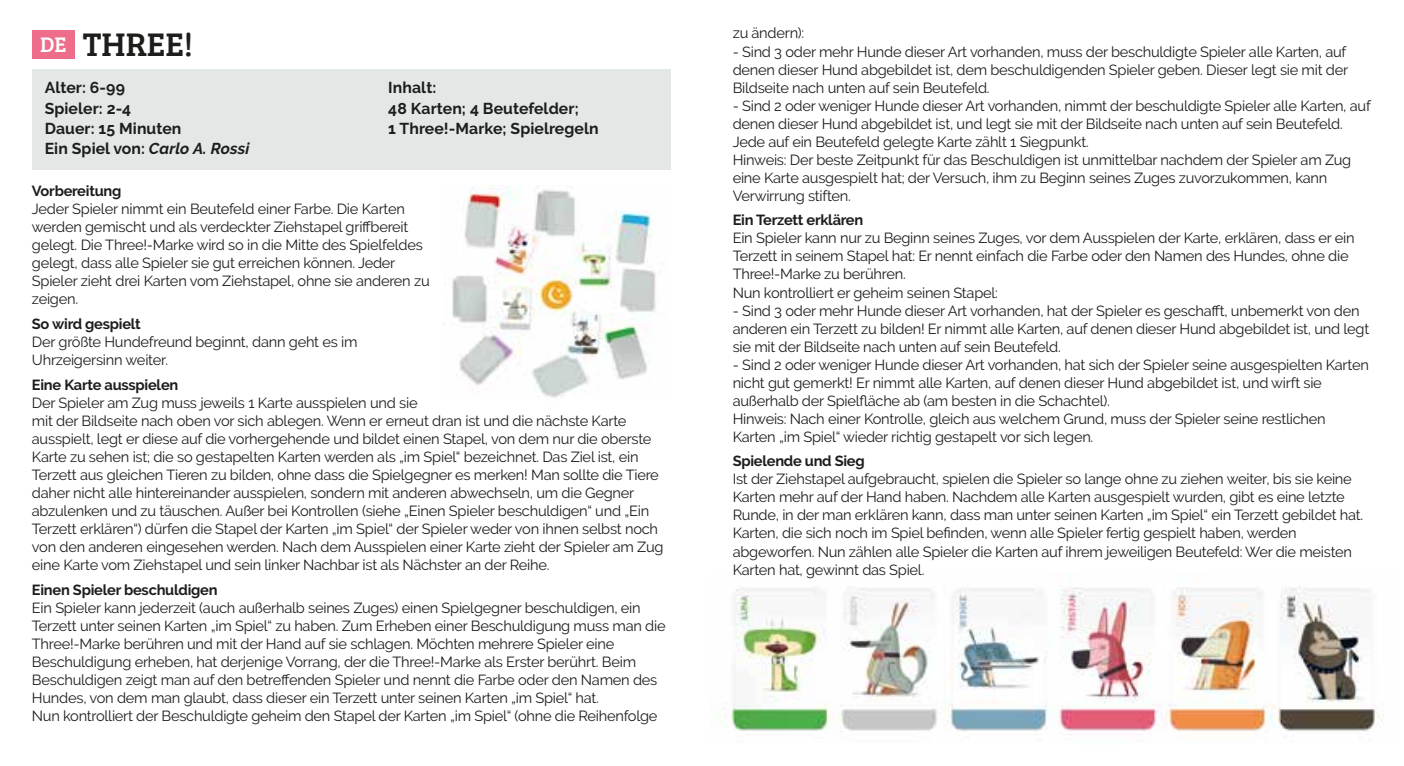
<style>
.page{position:relative;width:1404px;height:766px;background:#fff}
.page>*{position:absolute;margin:0;border:0;box-sizing:border-box;transform-origin:0 0}
.t1{font:33.75px "Bree Serif";color:#1d1d1b}
.t2{font:700 15.75px/20.2px "Raleway";letter-spacing:.005em;color:#1d1d1b}
.t3{font:14.62px/18px "Raleway";letter-spacing:-.015em;color:#1d1d1b}
.t4{font:700 14.62px "Raleway";letter-spacing:-.015em;color:#1d1d1b}
.s1{font-size:21.82px;color:#fff}
.s2{font-style:italic}
</style>
<div class="page">
<img style="left:723px;top:573px;width:661px;height:162px">
<div style="left:32px;top:30px;width:43px;height:29px;background:#ed6d8a"></div>
<div style="left:32px;top:69px;width:638px;height:100px;background:#e3e7e6"></div>
<img style="left:452px;top:185px;width:204px;height:213px">
<h1 class="t1" style="left:40px;top:20px;width:155px"><span class="s1">DE</span> THREE!</h1>
<p class="t2" style="left:45px;top:78px;width:206px">Alter: 6-99<br>Spieler: 2-4<br>Dauer: 15 Minuten<br>Ein Spiel von: <span class="s2">Carlo A. Rossi</span></p>
<p class="t2" style="left:388px;top:78px;width:212px">Inhalt:<br>48 Karten; 4 Beutefelder;<br>1 Three!-Marke; Spielregeln</p>
<p class="t4" style="left:32px;top:183px;width:91px">Vorbereitung</p>
<p class="t3" style="left:32px;top:200px;width:399px">Jeder Spieler nimmt ein Beutefeld einer Farbe. Die Karten werden gemischt und als verdeckter Ziehstapel griffbereit gelegt. Die Three!-Marke wird so in die Mitte des Spielfeldes gelegt, dass alle Spieler sie gut erreichen können. Jeder Spieler zieht drei Karten vom Ziehstapel, ohne sie anderen zu zeigen.</p>
<p class="t4" style="left:32px;top:315px;width:110px">So wird gespielt</p>
<p class="t3" style="left:32px;top:333px;width:327px">Der größte Hundefreund beginnt, dann geht es im<br>Uhrzeigersinn weiter.</p>
<p class="t4" style="left:32px;top:376px;width:148px">Eine Karte ausspielen</p>
<p class="t3" style="left:32px;top:393px;width:633px">Der Spieler am Zug muss jeweils 1 Karte ausspielen und sie<br>mit der Bildseite nach oben vor sich ablegen. Wenn er erneut dran ist und die nächste Karte ausspielt, legt er diese auf die vorhergehende und bildet einen Stapel, von dem nur die oberste Karte zu sehen ist; die so gestapelten Karten werden als „im Spiel“ bezeichnet. Das Ziel ist, ein Terzett aus gleichen Tieren zu bilden, ohne dass die Spielgegner es merken! Man sollte die Tiere daher nicht alle hintereinander ausspielen, sondern mit anderen abwechseln, um die Gegner abzulenken und zu täuschen. Außer bei Kontrollen (siehe „Einen Spieler beschuldigen“ und „Ein Terzett erklären“) dürfen die Stapel der Karten „im Spiel“ der Spieler weder von ihnen selbst noch von den anderen eingesehen werden. Nach dem Ausspielen einer Karte zieht der Spieler am Zug eine Karte vom Ziehstapel und sein linker Nachbar ist als Nächster an der Reihe.</p>
<p class="t4" style="left:32px;top:581px;width:187px">Einen Spieler beschuldigen</p>
<p class="t3" style="left:32px;top:598px;width:635px">Ein Spieler kann jederzeit (auch außerhalb seines Zuges) einen Spielgegner beschuldigen, ein Terzett unter seinen Karten „im Spiel“ zu haben. Zum Erheben einer Beschuldigung muss man die Three!-Marke berühren und mit der Hand auf sie schlagen. Möchten mehrere Spieler eine Beschuldigung erheben, hat derjenige Vorrang, der die Three!-Marke als Erster berührt. Beim Beschuldigen zeigt man auf den betreffenden Spieler und nennt die Farbe oder den Namen des Hundes, von dem man glaubt, dass dieser ein Terzett unter seinen Karten „im Spiel“ hat.<br>Nun kontrolliert der Beschuldigte geheim den Stapel der Karten „im Spiel“ (ohne die Reihenfolge</p>
<p class="t3" style="left:732px;top:24px;width:73px">zu ändern):</p>
<p class="t3" style="left:732px;top:42px;width:617px">- Sind 3 oder mehr Hunde dieser Art vorhanden, muss der beschuldigte Spieler alle Karten, auf denen dieser Hund abgebildet ist, dem beschuldigenden Spieler geben. Dieser legt sie mit der<br>Bildseite nach unten auf sein Beutefeld.</p>
<p class="t3" style="left:732px;top:96px;width:639px">- Sind 2 oder weniger Hunde dieser Art vorhanden, nimmt der beschuldigte Spieler alle Karten, auf denen dieser Hund abgebildet ist, und legt sie mit der Bildseite nach unten auf sein Beutefeld.<br>Jede auf ein Beutefeld gelegte Karte zählt 1 Siegpunkt.<br>Hinweis: Der beste Zeitpunkt für das Beschuldigen ist unmittelbar nachdem der Spieler am Zug eine Karte ausgespielt hat; der Versuch, ihm zu Beginn seines Zuges zuvorzukommen, kann Verwirrung stiften.</p>
<p class="t4" style="left:732px;top:212px;width:132px">Ein Terzett erklären</p>
<p class="t3" style="left:732px;top:229px;width:623px">Ein Spieler kann nur zu Beginn seines Zuges, vor dem Ausspielen der Karte, erklären, dass er ein Terzett in seinem Stapel hat: Er nennt einfach die Farbe oder den Namen des Hundes, ohne die Three!-Marke zu berühren.<br>Nun kontrolliert er geheim seinen Stapel:</p>
<p class="t3" style="left:732px;top:301px;width:638px">- Sind 3 oder mehr Hunde dieser Art vorhanden, hat der Spieler es geschafft, unbemerkt von den anderen ein Terzett zu bilden! Er nimmt alle Karten, auf denen dieser Hund abgebildet ist, und legt sie mit der Bildseite nach unten auf sein Beutefeld.</p>
<p class="t3" style="left:732px;top:355px;width:637px">- Sind 2 oder weniger Hunde dieser Art vorhanden, hat sich der Spieler seine ausgespielten Karten nicht gut gemerkt! Er nimmt alle Karten, auf denen dieser Hund abgebildet ist, und wirft sie außerhalb der Spielfläche ab (am besten in die Schachtel).<br>Hinweis: Nach einer Kontrolle, gleich aus welchem Grund, muss der Spieler seine restlichen Karten „im Spiel“ wieder richtig gestapelt vor sich legen.</p>
<p class="t4" style="left:732px;top:453px;width:133px">Spielende und Sieg</p>
<p class="t3" style="left:732px;top:470px;width:632px">Ist der Ziehstapel aufgebraucht, spielen die Spieler so lange ohne zu ziehen weiter, bis sie keine Karten mehr auf der Hand haben. Nachdem alle Karten ausgespielt wurden, gibt es eine letzte Runde, in der man erklären kann, dass man unter seinen Karten „im Spiel“ ein Terzett gebildet hat.<br>Karten, die sich noch im Spiel befinden, wenn alle Spieler fertig gespielt haben, werden abgeworfen. Nun zählen alle Spieler die Karten auf ihrem jeweiligen Beutefeld: Wer die meisten Karten hat, gewinnt das Spiel.</p>
</div>
